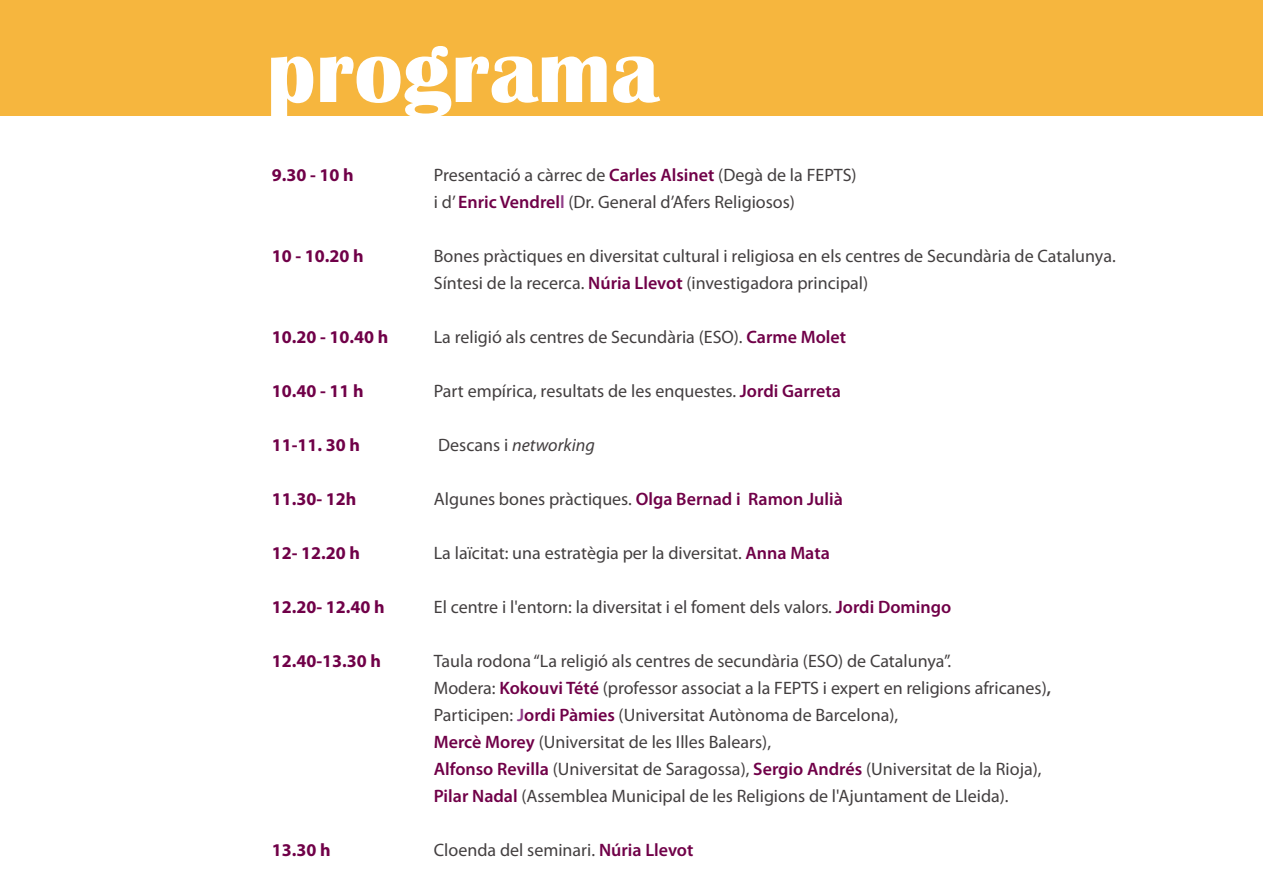
<style>
.page{position:relative;width:1263px;height:893px;background:#fff}
.page>*{position:absolute;margin:0;border:0;box-sizing:border-box;transform-origin:0 0}
.t1{font:700 90px "Britannic";color:#fff}
.t2{font:18px/27px "Myriad Pro";color:#433f40}
.t3{font:700 18px "Myriad Pro";color:#700048}
.t4{font:italic 18px "Myriad Pro";color:#433f40}
.s1{font-weight:600;color:#700048}
.s2{font-weight:600;color:#913f89}
.s3{font-style:normal}
.s4{font-weight:600}
</style>
<div class="page">
<div style="left:0;top:0;width:1263px;height:116px;background:#f6b63e"></div>
<h1 class="t1" style="left:267px;top:21px;width:393px">programa</h1>
<p class="t3" style="left:272px;top:163px;width:83px">9.30 - 10 h</p>
<p class="t2" style="left:434px;top:161px;width:424px">Presentació a càrrec de <span class="s1">Carles Alsinet</span> (Degà de la FEPTS) i d’<span class="s1">Enric Vendrel</span><span class="s2">l</span> (Dr. General d’Afers Religiosos)</p>
<p class="t3" style="left:272px;top:244px;width:93px">10 - 10.20 h</p>
<p class="t2" style="left:434px;top:242px;width:683px">Bones pràctiques en diversitat cultural i religiosa en els centres de Secundària de Catalunya.<br>Síntesi de la recerca. <span class="s1">Núria Llevot</span> (investigadora principal)</p>
<p class="t3" style="left:272px;top:325px;width:118px">10.20 - 10.40 h</p>
<p class="t2" style="left:434px;top:323px;width:414px">La religió als centres de Secundària (ESO). <span class="s1">Carme Molet</span></p>
<p class="t3" style="left:272px;top:379px;width:93px">10.40 - 11 h</p>
<p class="t2" style="left:434px;top:377px;width:408px">Part empírica, resultats de les enquestes. <span class="s1">Jordi Garreta</span></p>
<p class="t3" style="left:272px;top:433px;width:90px">11-11. 30 h</p>
<p class="t4" style="left:438px;top:434px;width:158px"><span class="s3">Descans i</span> networking</p>
<p class="t3" style="left:272px;top:487px;width:86px">11.30- 12h</p>
<p class="t2" style="left:434px;top:485px;width:410px">Algunes bones pràctiques. <span class="s1">Olga Bernad i Ramon Julià</span></p>
<p class="t3" style="left:272px;top:541px;width:90px">12- 12.20 h</p>
<p class="t2" style="left:434px;top:539px;width:397px">La laïcitat: una estratègia per la diversitat. <span class="s1">Anna Mata</span></p>
<p class="t3" style="left:272px;top:595px;width:114px">12.20- 12.40 h</p>
<p class="t2" style="left:434px;top:593px;width:519px">El centre i l'entorn: la diversitat i el foment dels valors. <span class="s1">Jordi Domingo</span></p>
<p class="t3" style="left:272px;top:649px;width:111px">12.40-13.30 h</p>
<p class="t2" style="left:434px;top:647px;width:619px">Taula rodona “La religió als centres de secundària (ESO) de Catalunya”.<br>Modera: <span class="s1">Kokouvi Tété</span> (professor associat a la FEPTS i expert en religions africanes)<span class="s4">, </span>Participen: <span class="s2">J</span><span class="s1">ordi Pàmies</span> (Universitat Autònoma de Barcelona),<br><span class="s1">Mercè Morey</span> (Universitat de les Illes Balears),<br><span class="s1">Alfonso Revilla</span> (Universitat de Saragossa), <span class="s1">Sergio Andrés</span> (Universitat de la Rioja), <span class="s1">Pilar Nadal</span> (Assemblea Municipal de les Religions de l'Ajuntament de Lleida).</p>
<p class="t3" style="left:272px;top:838px;width:60px">13.30 h</p>
<p class="t2" style="left:434px;top:836px;width:261px">Cloenda del seminari. <span class="s1">Núria Llevot</span></p>
</div>
